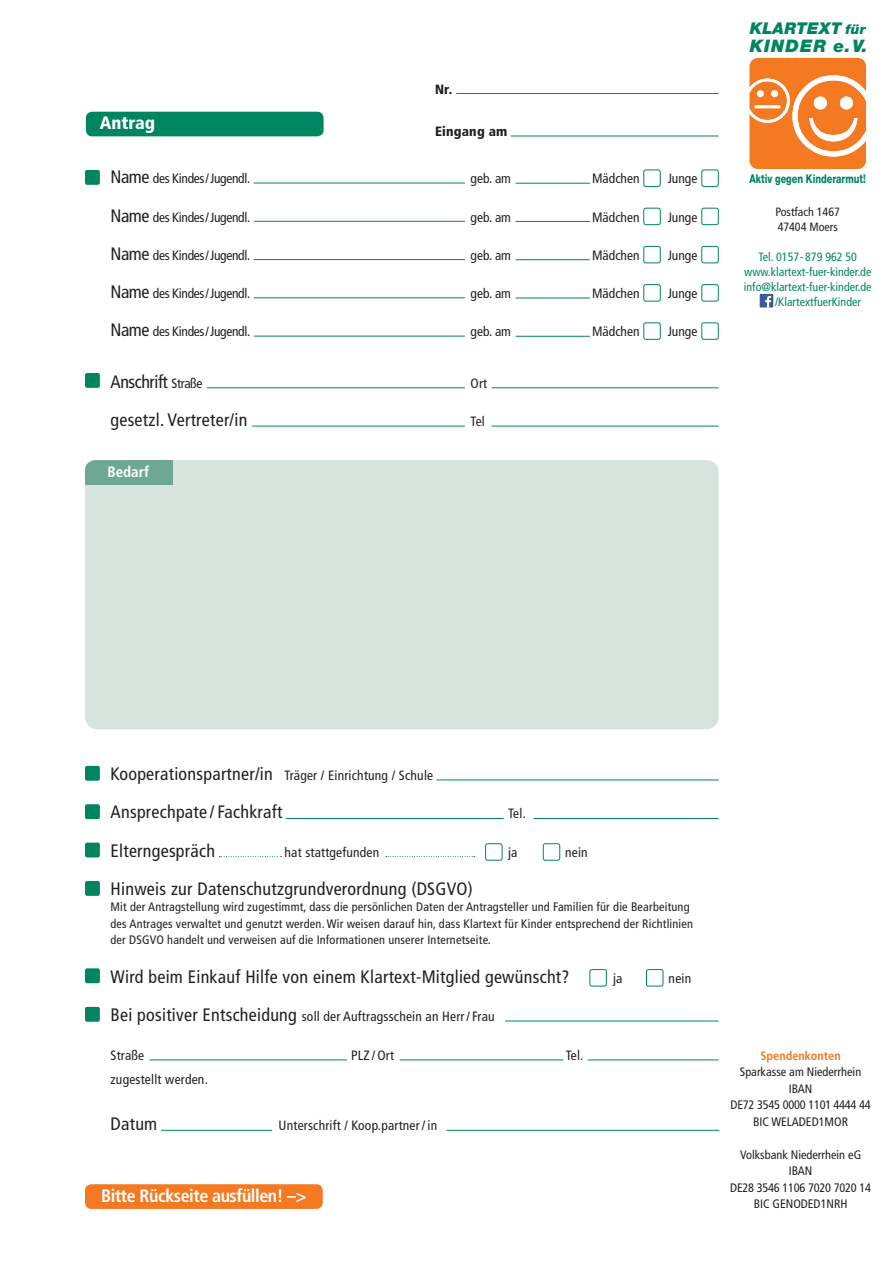
<style>
.page{position:relative;width:893px;height:1263px;background:#fff}
.page>*{position:absolute;margin:0;border:0;box-sizing:border-box;transform-origin:0 0}
.t1{font:condensed 18px "Frutiger";letter-spacing:.015em;color:#231f20}
.t2{font:700 condensed 18px "Frutiger";letter-spacing:-.025em;color:#fff}
.t3{font:condensed 18px "Frutiger";letter-spacing:-.025em;color:#231f20}
.t4{font:900 condensed 18px "Frutiger";color:#fff}
.t5{font:italic 900 17.25px "Helvetica Neue";letter-spacing:.07em;color:#008561}
.t6{font:italic 900 16.2px "Helvetica Neue";letter-spacing:.015em;color:#008561}
.t7{font:700 condensed 15px "Frutiger";color:#fff}
.t8{font:condensed 13.5px "Frutiger";color:#231f20}
.t9{font:condensed 13.5px "Frutiger";letter-spacing:-.025em;color:#231f20}
.t10{font:900 condensed 13.5px "Frutiger";letter-spacing:.015em;color:#231f20}
.t11{font:condensed 12.3px/16.5px "Frutiger";letter-spacing:.015em;color:#231f20;text-align:center}
.t12{font:700 condensed 12.3px "Frutiger";color:#f47921}
.t13{font:800 12.15px "Helvetica Neue";color:#008561;scale:.75 1}
.t14{font:condensed 12px "Frutiger";color:#008561}
.t15{font:condensed 12px/15px "Frutiger";color:#231f20}
.s1{font-size:18px}
.s2{font-size:13.5px}
</style>
<div class="page">
<div style="left:85px;top:1184px;width:238px;height:25px;background:#f47921;border-radius:6px"></div>
<div style="left:85px;top:460px;width:634px;height:269px;background:#d7e4dd;border-radius:13px"></div>
<div style="left:85px;top:460px;width:80px;height:25px;background:#6ea894;border-radius:11px"></div>
<div style="left:127px;top:460px;width:46px;height:25px;background:#6ea894"></div>
<div style="left:85px;top:473px;width:77px;height:12px;background:#6ea894"></div>
<svg style="left:749px;top:58px;width:117px;height:111px;background:#f5924a"></svg>
<div style="left:760px;top:294px;width:13px;height:13px;background:#3c5a99"></div>
<svg style="left:765px;top:296px;width:6px;height:11px"></svg>
<div style="left:701px;top:170px;width:18px;height:17px;border:1px solid #008561;border-radius:2px"></div>
<div style="left:701px;top:208px;width:18px;height:17px;border:1px solid #008561;border-radius:2px"></div>
<div style="left:701px;top:246px;width:18px;height:17px;border:1px solid #008561;border-radius:2px"></div>
<div style="left:701px;top:284px;width:18px;height:17px;border:1px solid #008561;border-radius:2px"></div>
<div style="left:701px;top:322px;width:18px;height:18px;border:1px solid #008561;border-radius:2px"></div>
<div style="left:643px;top:170px;width:18px;height:17px;border:1px solid #008561;border-radius:2px"></div>
<div style="left:643px;top:208px;width:18px;height:17px;border:1px solid #008561;border-radius:2px"></div>
<div style="left:643px;top:246px;width:18px;height:17px;border:1px solid #008561;border-radius:2px"></div>
<div style="left:643px;top:284px;width:18px;height:17px;border:1px solid #008561;border-radius:2px"></div>
<div style="left:643px;top:322px;width:18px;height:18px;border:1px solid #008561;border-radius:2px"></div>
<div style="left:86px;top:112px;width:238px;height:24px;background:#008561;border-radius:6px"></div>
<div style="left:85px;top:170px;width:15px;height:15px;background:#008561;border-radius:2px"></div>
<hr style="left:254px;top:183px;width:211px;height:1px;background:#008561">
<hr style="left:254px;top:221px;width:211px;height:1px;background:#008561">
<hr style="left:254px;top:259px;width:211px;height:1px;background:#008561">
<hr style="left:254px;top:297px;width:211px;height:1px;background:#008561">
<hr style="left:254px;top:336px;width:211px;height:1px;background:#008561">
<div style="left:85px;top:373px;width:15px;height:15px;background:#008561;border-radius:2px"></div>
<hr style="left:511px;top:136px;width:208px;height:1px;background:#008561">
<hr style="left:456px;top:93px;width:263px;height:1px;background:#008561">
<hr style="left:436px;top:780px;width:283px;height:1px;background:#008561">
<hr style="left:286px;top:818px;width:217px;height:1px;background:#008561">
<hr style="left:446px;top:1130px;width:273px;height:1px;background:#008561">
<svg style="left:219px;top:856px;width:63px;height:1px"></svg>
<hr style="left:161px;top:1130px;width:111px;height:1px;background:#008561">
<div style="left:485px;top:843px;width:17px;height:18px;border:1px solid #008561;border-radius:2px"></div>
<div style="left:543px;top:843px;width:17px;height:18px;border:1px solid #008561;border-radius:2px"></div>
<svg style="left:386px;top:856px;width:89px;height:1px"></svg>
<div style="left:85px;top:843px;width:15px;height:14px;background:#008561;border-radius:2px"></div>
<div style="left:85px;top:804px;width:15px;height:15px;background:#008561;border-radius:2px"></div>
<div style="left:85px;top:1007px;width:15px;height:15px;background:#008561;border-radius:2px"></div>
<hr style="left:533px;top:818px;width:186px;height:1px;background:#008561">
<hr style="left:505px;top:1021px;width:214px;height:1px;background:#008561">
<hr style="left:150px;top:1060px;width:197px;height:1px;background:#008561">
<hr style="left:400px;top:1060px;width:163px;height:1px;background:#008561">
<hr style="left:587px;top:1060px;width:132px;height:1px;background:#008561">
<div style="left:85px;top:881px;width:15px;height:15px;background:#008561;border-radius:2px"></div>
<div style="left:85px;top:766px;width:15px;height:15px;background:#008561;border-radius:2px"></div>
<hr style="left:516px;top:183px;width:74px;height:1px;background:#008561">
<hr style="left:516px;top:221px;width:74px;height:1px;background:#008561">
<hr style="left:516px;top:259px;width:74px;height:1px;background:#008561">
<hr style="left:516px;top:298px;width:74px;height:1px;background:#008561">
<hr style="left:516px;top:336px;width:74px;height:1px;background:#008561">
<hr style="left:207px;top:387px;width:258px;height:1px;background:#008561">
<hr style="left:252px;top:426px;width:213px;height:1px;background:#008561">
<hr style="left:491px;top:387px;width:228px;height:1px;background:#008561">
<hr style="left:491px;top:426px;width:228px;height:1px;background:#008561">
<div style="left:589px;top:969px;width:18px;height:17px;border:1px solid #008561;border-radius:2px"></div>
<div style="left:646px;top:969px;width:17px;height:17px;border:1px solid #008561;border-radius:2px"></div>
<div style="left:85px;top:968px;width:15px;height:15px;background:#008561;border-radius:2px"></div>
<h1 class="t4" style="left:100px;top:116px;width:57px">Antrag</h1>
<p class="t10" style="left:435px;top:84px;width:19px">Nr.</p>
<p class="t10" style="left:435px;top:126px;width:74px">Eingang am</p>
<p class="t9" style="left:111px;top:173px;width:141px"><span class="s1">Name</span> des Kindes / Jugendl.</p>
<p class="t8" style="left:471px;top:173px;width:42px">geb. am</p>
<p class="t8" style="left:592px;top:173px;width:49px">Mädchen</p>
<p class="t8" style="left:668px;top:173px;width:31px">Junge</p>
<p class="t9" style="left:111px;top:211px;width:141px"><span class="s1">Name</span> des Kindes / Jugendl.</p>
<p class="t8" style="left:471px;top:211px;width:42px">geb. am</p>
<p class="t8" style="left:592px;top:211px;width:49px">Mädchen</p>
<p class="t8" style="left:668px;top:211px;width:31px">Junge</p>
<p class="t9" style="left:111px;top:250px;width:141px"><span class="s1">Name</span> des Kindes / Jugendl.</p>
<p class="t8" style="left:471px;top:250px;width:42px">geb. am</p>
<p class="t8" style="left:592px;top:250px;width:49px">Mädchen</p>
<p class="t8" style="left:668px;top:250px;width:31px">Junge</p>
<p class="t9" style="left:111px;top:288px;width:141px"><span class="s1">Name</span> des Kindes / Jugendl.</p>
<p class="t8" style="left:471px;top:288px;width:42px">geb. am</p>
<p class="t8" style="left:592px;top:288px;width:49px">Mädchen</p>
<p class="t8" style="left:668px;top:288px;width:31px">Junge</p>
<p class="t9" style="left:111px;top:326px;width:141px"><span class="s1">Name</span> des Kindes / Jugendl.</p>
<p class="t8" style="left:471px;top:326px;width:42px">geb. am</p>
<p class="t8" style="left:592px;top:326px;width:49px">Mädchen</p>
<p class="t8" style="left:668px;top:326px;width:31px">Junge</p>
<h1 class="t3" style="left:111px;top:375px;width:93px">Anschrift <span class="s2">Straße</span></h1>
<p class="t8" style="left:471px;top:378px;width:18px">Ort</p>
<h1 class="t1" style="left:111px;top:413px;width:138px">gesetzl. Vertreter/in</h1>
<p class="t8" style="left:471px;top:416px;width:16px">Tel</p>
<p class="t7" style="left:107px;top:466px;width:43px">Bedarf</p>
<h3 class="t6" style="left:750px;top:22px;width:117px">KLARTEXT <span class="s2">für</span></h3>
<h2 class="t5" style="left:750px;top:40px;width:119px">KINDER e.V.</h2>
<p class="t13" style="left:749px;top:174px;width:157px">Aktiv gegen Kinderarmut!</p>
<p class="t15" style="left:775px;top:205px;width:66px">Postfach 1467<br>47404 Moers</p>
<p class="t14" style="left:758px;top:252px;width:100px">Tel. 0157 - 879 962 50</p>
<p class="t14" style="left:744px;top:267px;width:129px">www.klartext-fuer-kinder.de</p>
<p class="t14" style="left:744px;top:282px;width:129px">info@klartext-fuer-kinder.de</p>
<p class="t14" style="left:775px;top:297px;width:87px">/KlartextfuerKinder</p>
<p class="t8" style="left:111px;top:770px;width:324px"><span class="s1">Kooperationspartner/in</span> Träger / Einrichtung / Schule</p>
<h1 class="t1" style="left:111px;top:805px;width:173px">Ansprechpate / Fachkraft</h1>
<p class="t8" style="left:508px;top:808px;width:19px">Tel.</p>
<h1 class="t1" style="left:111px;top:843px;width:106px">Elterngespräch</h1>
<p class="t8" style="left:285px;top:846px;width:96px">hat stattgefunden</p>
<p class="t8" style="left:508px;top:846px;width:11px">ja</p>
<p class="t8" style="left:565px;top:846px;width:24px">nein</p>
<h1 class="t1" style="left:111px;top:881px;width:364px">Hinweis zur Datenschutzgrundverordnung (DSGVO)</h1>
<p class="t11" style="left:111px;top:900px;width:584px;text-align:left">Mit der Antragstellung wird zugestimmt, dass die persönlichen Daten der Antragsteller und Familien für die Bearbeitung des Antrages verwaltet und genutzt werden. Wir weisen darauf hin, dass Klartext für Kinder entsprechend der Richtlinien der DSGVO handelt und verweisen auf die Informationen unserer Internetseite.</p>
<h1 class="t1" style="left:111px;top:969px;width:460px">Wird beim Einkauf Hilfe von einem Klartext-Mitglied gewünscht?</h1>
<p class="t8" style="left:613px;top:972px;width:11px">ja</p>
<p class="t8" style="left:669px;top:972px;width:24px">nein</p>
<p class="t8" style="left:111px;top:1011px;width:386px"><span class="s1">Bei positiver Entscheidung</span> soll der Auftragsschein an Herr / Frau</p>
<p class="t8" style="left:111px;top:1050px;width:35px">Straße</p>
<p class="t8" style="left:351px;top:1050px;width:44px">PLZ / Ort</p>
<p class="t8" style="left:566px;top:1050px;width:19px">Tel.</p>
<p class="t8" style="left:111px;top:1074px;width:99px">zugestellt werden.</p>
<h1 class="t1" style="left:111px;top:1117px;width:48px">Datum</h1>
<p class="t8" style="left:279px;top:1120px;width:160px">Unterschrift / Koop.partner / in</p>
<h1 class="t2" style="left:101px;top:1189px;width:207px">Bitte Rückseite ausfüllen! –&gt;</h1>
<p class="t12" style="left:760px;top:1051px;width:82px">Spendenkonten</p>
<p class="t11" style="left:730px;top:1065px;width:142px">Sparkasse am Niederrhein<br>IBAN<br>DE72 3545 0000 1101 4444 44<br>BIC WELADED1MOR</p>
<p class="t11" style="left:730px;top:1147px;width:142px">Volksbank Niederrhein eG<br>IBAN<br>DE28 3546 1106 7020 7020 14<br>BIC GENODED1NRH</p>
</div>
